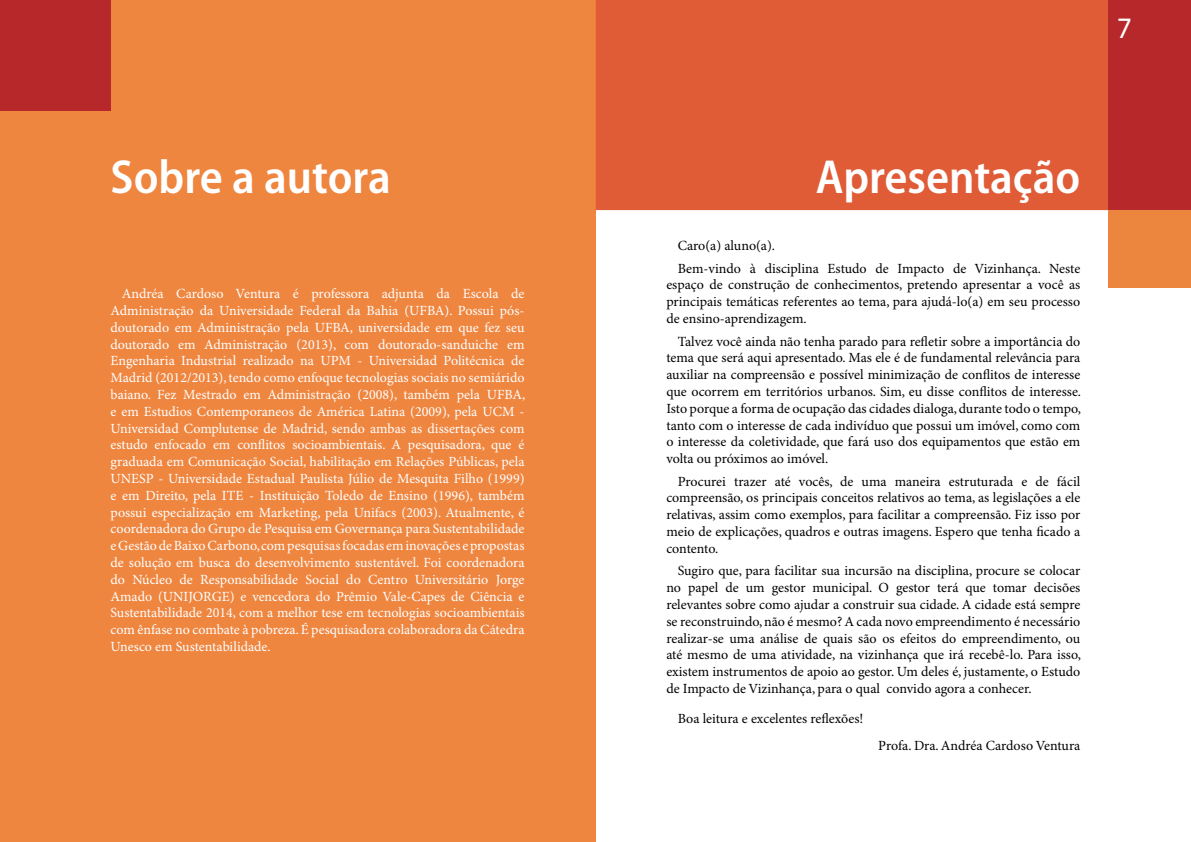
<style>
.page{position:relative;width:1191px;height:842px;background:#fff}
.page>*{position:absolute;margin:0;border:0;box-sizing:border-box;transform-origin:0 0}
.t1{font:600 semi-condensed 48px "Myriad Pro";color:#fff}
.t2{font:30px "Klavika";color:#fff}
.t3{font:14px/16.8px "Minion Pro";color:#000;text-align:justify}
.t4{font:14px/16.8px "Minion Pro";color:#fff;text-align:justify}
</style>
<div class="page">
<div style="left:0;top:0;width:595px;height:842px;background:#ef8640"></div>
<div style="left:595px;top:0;width:513px;height:210px;background:#e05c37"></div>
<div style="left:0;top:0;width:111px;height:111px;background:#b7282b"></div>
<div style="left:1108px;top:210px;width:83px;height:78px;background:#ec853e"></div>
<div style="left:1108px;top:0;width:83px;height:210px;background:#b7282b"></div>
<h1 class="t1" style="left:111px;top:151px;width:282px">Sobre a autora</h1>
<p class="t4" style="left:111px;top:286px;width:416px;text-indent:11px">Andréa Cardoso Ventura é professora adjunta da Escola de Administração da Universidade Federal da Bahia (UFBA). Possui pós&shy;doutorado em Administração pela UFBA, universidade em que fez seu doutorado em Administração (2013), com doutorado-sanduiche em Engenharia Industrial realizado na UPM - Universidad Politécnica de Madrid (2012/2013), tendo como enfoque tecnologias sociais no semiárido baiano. Fez Mestrado em Administração (2008), também pela UFBA, e em Estudios Contemporaneos de América Latina (2009), pela UCM - Universidad Complutense de Madrid, sendo ambas as dissertações com estudo enfocado em conflitos socioambientais. A pesquisadora, que é graduada em Comunicação Social, habilitação em Relações Públicas, pela UNESP - Universidade Estadual Paulista Júlio de Mesquita Filho (1999) e em Direito, pela ITE - Instituição Toledo de Ensino (1996), também possui especialização em Marketing, pela Unifacs (2003). Atualmente, é coordenadora do Grupo de Pesquisa em Governança para Sustentabilidade e Gestão de Baixo Carbono, com pesquisas focadas em inovações e propostas de solução em busca do desenvolvimento sustentável. Foi coordenadora do Núcleo de Responsabilidade Social do Centro Universitário Jorge Amado (UNIJORGE) e vencedora do Prêmio Vale-Capes de Ciência e Sustentabilidade 2014, com a melhor tese em tecnologias socioambientais com ênfase no combate à pobreza. É pesquisadora colaboradora da Cátedra Unesco em Sustentabilidade.</p>
<h2 class="t2" style="left:1117px;top:13px;width:15px">7</h2>
<h1 class="t1" style="left:815px;top:151px;width:266px">Apresentação</h1>
<p class="t3" style="left:677px;top:235px;width:404px;line-height:22.5px">Caro(a) aluno(a).<br>Bem-vindo à disciplina Estudo de Impacto de Vizinhança. Neste</p>
<p class="t3" style="left:666px;top:277px;width:415px">espaço de construção de conhecimentos, pretendo apresentar a você as principais temáticas referentes ao tema, para ajudá-lo(a) em seu processo de ensino-aprendizagem.</p>
<p class="t3" style="left:666px;top:333px;width:416px;text-indent:11px">Talvez você ainda não tenha parado para refletir sobre a importância do tema que será aqui apresentado. Mas ele é de fundamental relevância para auxiliar na compreensão e possível minimização de conflitos de interesse que ocorrem em territórios urbanos. Sim, eu disse conflitos de interesse.<br>Isto porque a forma de ocupação das cidades dialoga, durante todo o tempo, tanto com o interesse de cada indivíduo que possui um imóvel, como com o interesse da coletividade, que fará uso dos equipamentos que estão em volta ou próximos ao imóvel.</p>
<p class="t3" style="left:666px;top:473px;width:415px;text-indent:11px">Procurei trazer até vocês, de uma maneira estruturada e de fácil compreensão, os principais conceitos relativos ao tema, as legislações a ele relativas, assim como exemplos, para facilitar a compreensão. Fiz isso por meio de explicações, quadros e outras imagens. Espero que tenha ficado a contento.</p>
<p class="t3" style="left:666px;top:563px;width:416px;text-indent:11px">Sugiro que, para facilitar sua incursão na disciplina, procure se colocar no papel de um gestor municipal. O gestor terá que tomar decisões relevantes sobre como ajudar a construir sua cidade. A cidade está sempre se reconstruindo, não é mesmo? A cada novo empreendimento é necessário realizar-se uma análise de quais são os efeitos do empreendimento, ou até mesmo de uma atividade, na vizinhança que irá recebê-lo. Para isso, existem instrumentos de apoio ao gestor. Um deles é, justamente, o Estudo de Impacto de Vizinhança, para o qual convido agora a conhecer.</p>
<p class="t3" style="left:677px;top:710px;width:187px">Boa leitura e excelentes reflexões!</p>
<p class="t3" style="left:878px;top:738px;width:204px">Profa. Dra. Andréa Cardoso Ventura</p>
</div>
